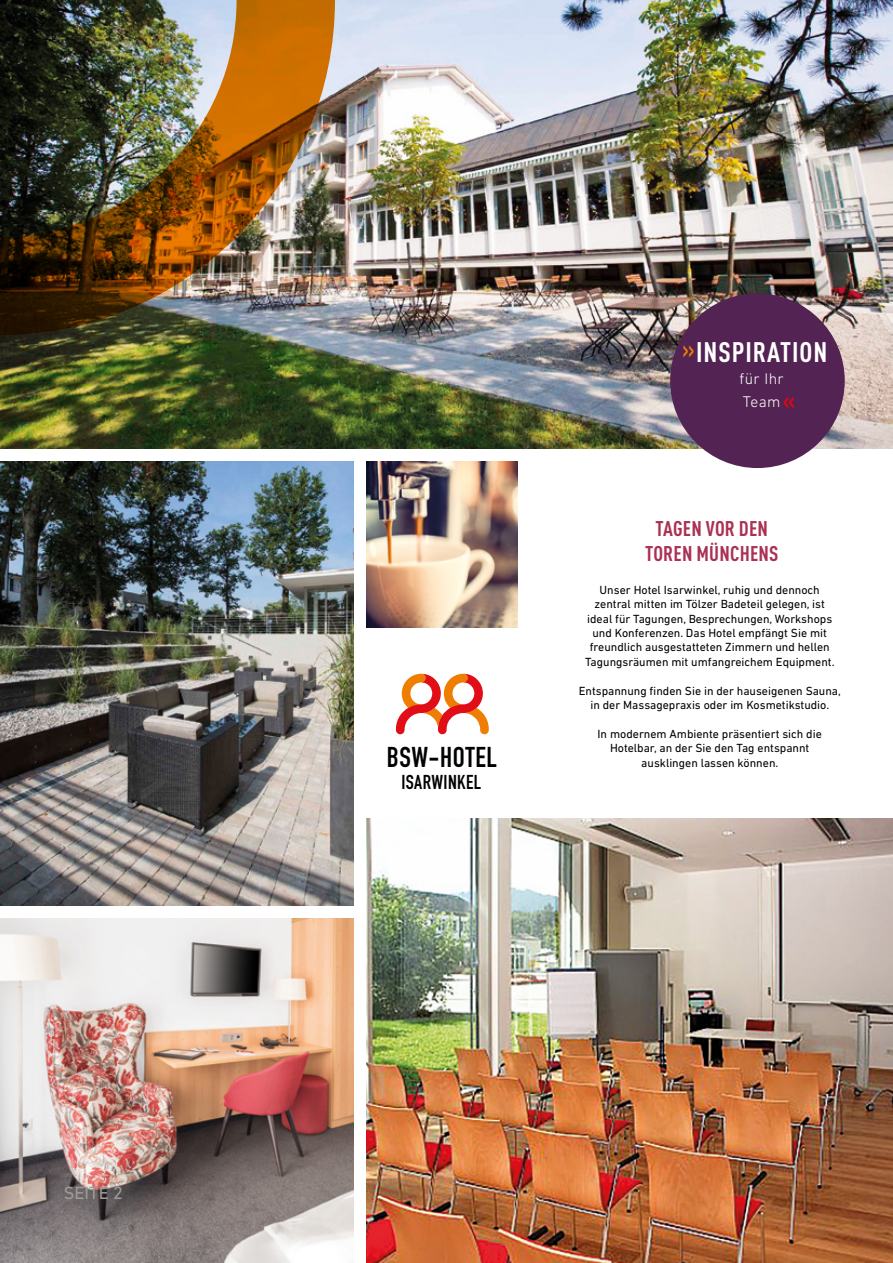
<style>
.page{position:relative;width:893px;height:1263px;background:#fff}
.page>*{position:absolute;margin:0;border:0;box-sizing:border-box;transform-origin:0 0}
.t1{font:700 28.2px "DIN Condensed";letter-spacing:.025em;color:#010202}
.t2{font:700 condensed 27.9px "DINOT";letter-spacing:.035em;color:#fff}
.t3{font:700 condensed 26.1px "DINOT";color:#e30613;scale:.5 1}
.t4{font:700 condensed 21px/25.2px "DINOT";letter-spacing:.01em;color:#aa3154;text-align:center}
.t5{font:700 19.8px "DIN Condensed";letter-spacing:.02em;color:#010202}
.t6{font:18px "DIN Next LT Pro";color:#9d9d9c}
.t7{font:300 15.75px/22.6px "DIN Next LT Pro";letter-spacing:.025em;color:#fff}
.t8{font:12px/14.4px "DIN Next LT Pro";color:#000;text-align:center}
.s1{font-size:26.1px;color:#ef7d00}
</style>
<div class="page">
<img style="left:0;top:0;width:893px;height:449px">
<img style="left:0;top:461px;width:354px;height:444px">
<img style="left:0;top:918px;width:354px;height:345px">
<img style="left:367px;top:819px;width:526px;height:444px">
<img style="left:367px;top:461px;width:151px;height:166px">
<svg style="left:396px;top:674px;width:93px;height:60px"></svg>
<img style="left:0;top:0;width:335px;height:335px">
<div style="left:670px;top:293px;width:175px;height:175px;background:#532453;border-radius:50%"></div>
<h3 class="t6" style="left:64px;top:1183px;width:61px">SEITE 2</h3>
<h1 class="t1" style="left:387px;top:740px;width:112px">BSW-HOTEL</h1>
<h3 class="t5" style="left:401px;top:771px;width:81px">ISARWINKEL</h3>
<h2 class="t2" style="left:683px;top:331px;width:146px"><span class="s1">&gt;&gt;</span>INSPIRATION</h2>
<h3 class="t7" style="left:740px;top:367px;width:46px">für Ihr<br>Team</h3>
<h3 class="t3" style="left:794px;top:424px;width:23px;rotate:-180deg">&gt;&gt;</h3>
<h3 class="t4" style="left:645px;top:514px;width:135px">TAGEN VOR DEN<br>TOREN MÜNCHENS</h3>
<p class="t8" style="left:585px;top:582px;width:251px">Unser Hotel Isarwinkel, ruhig und dennoch zentral mitten im Tölzer Badeteil gelegen, ist ideal für Tagungen, Besprechungen, Workshops und Konferenzen. Das Hotel empfängt Sie mit freundlich ausgestatteten Zimmern und hellen Tagungsräumen mit umfangreichem Equipment.</p>
<p class="t8" style="left:579px;top:683px;width:264px">Entspannung finden Sie in der hauseigenen Sauna, in der Massagepraxis oder im Kosmetikstudio.</p>
<p class="t8" style="left:598px;top:726px;width:226px">In modernem Ambiente präsentiert sich die<br>Hotelbar, an der Sie den Tag entspannt ausklingen lassen können.</p>
</div>
